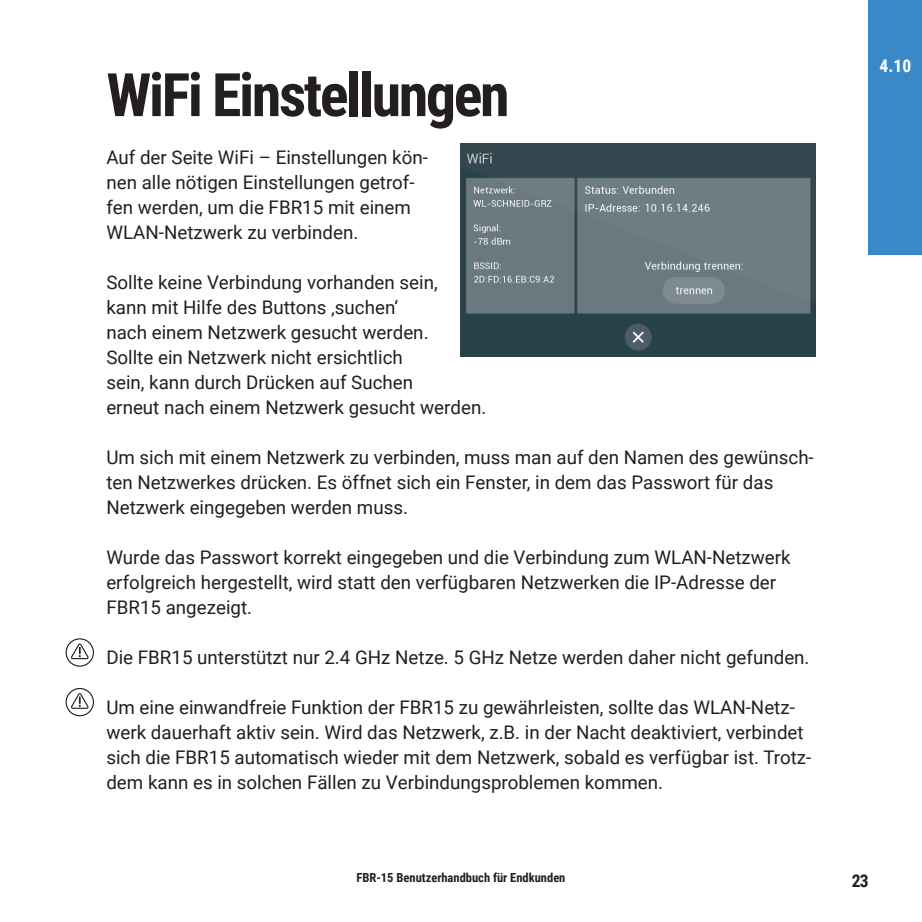
<style>
.page{position:relative;width:922px;height:922px;background:#fff}
.page>*{position:absolute;margin:0;border:0;box-sizing:border-box;transform-origin:0 0}
.t1{font:700 60px "Roboto Condensed";letter-spacing:-.04em;color:#231f20}
.t2{font:18.75px/25px "Roboto";color:#231f20}
.t3{font:700 17.5px "Roboto Condensed";color:#fff}
.t4{font:700 17.5px "Roboto Condensed";color:#231f20}
.t5{font:700 12.5px "Roboto Condensed";color:#231f20}
</style>
<div class="page">
<div style="left:868px;top:0;width:53px;height:255px;background:#3989c8"></div>
<img style="left:461px;top:144px;width:354px;height:212px">
<svg style="left:66px;top:638px;width:28px;height:28px"></svg>
<svg style="left:66px;top:688px;width:28px;height:28px"></svg>
<h1 class="t1" style="left:106px;top:53px;width:404px">WiFi Einstellungen</h1>
<p class="t2" style="left:106px;top:144px;width:323px">Auf der Seite WiFi – Einstellungen kön&shy;nen alle nötigen Einstellungen getrof&shy;fen werden, um die FBR15 mit einem WLAN-Netzwerk zu verbinden.</p>
<p class="t2" style="left:106px;top:269px;width:381px">Sollte keine Verbindung vorhanden sein,<br>kann mit Hilfe des Buttons ‚suchen‘<br>nach einem Netzwerk gesucht werden.<br>Sollte ein Netzwerk nicht ersichtlich<br>sein, kann durch Drücken auf Suchen<br>erneut nach einem Netzwerk gesucht werden.</p>
<p class="t2" style="left:106px;top:443px;width:708px">Um sich mit einem Netzwerk zu verbinden, muss man auf den Namen des gewünsch&shy;ten Netzwerkes drücken. Es öffnet sich ein Fenster, in dem das Passwort für das<br>Netzwerk eingegeben werden muss.</p>
<p class="t2" style="left:106px;top:543px;width:685px">Wurde das Passwort korrekt eingegeben und die Verbindung zum WLAN-Netzwerk erfolgreich hergestellt, wird statt den verfügbaren Netzwerken die IP-Adresse der<br>FBR15 angezeigt.</p>
<p class="t2" style="left:106px;top:643px;width:704px">Die FBR15 unterstützt nur 2.4 GHz Netze. 5 GHz Netze werden daher nicht gefunden.</p>
<p class="t2" style="left:106px;top:693px;width:706px">Um eine einwandfreie Funktion der FBR15 zu gewährleisten, sollte das WLAN-Netz&shy;werk dauerhaft aktiv sein. Wird das Netzwerk, z.B. in der Nacht deaktiviert, verbindet sich die FBR15 automatisch wieder mit dem Netzwerk, sobald es verfügbar ist. Trotz&shy;dem kann es in solchen Fällen zu Verbindungsproblemen kommen.</p>
<p class="t5" style="left:356px;top:868px;width:210px">FBR-15 Benutzerhandbuch für Endkunden</p>
<p class="t3" style="left:879px;top:53px;width:33px">4.10</p>
<p class="t4" style="left:851px;top:868px;width:18px">23</p>
</div>
